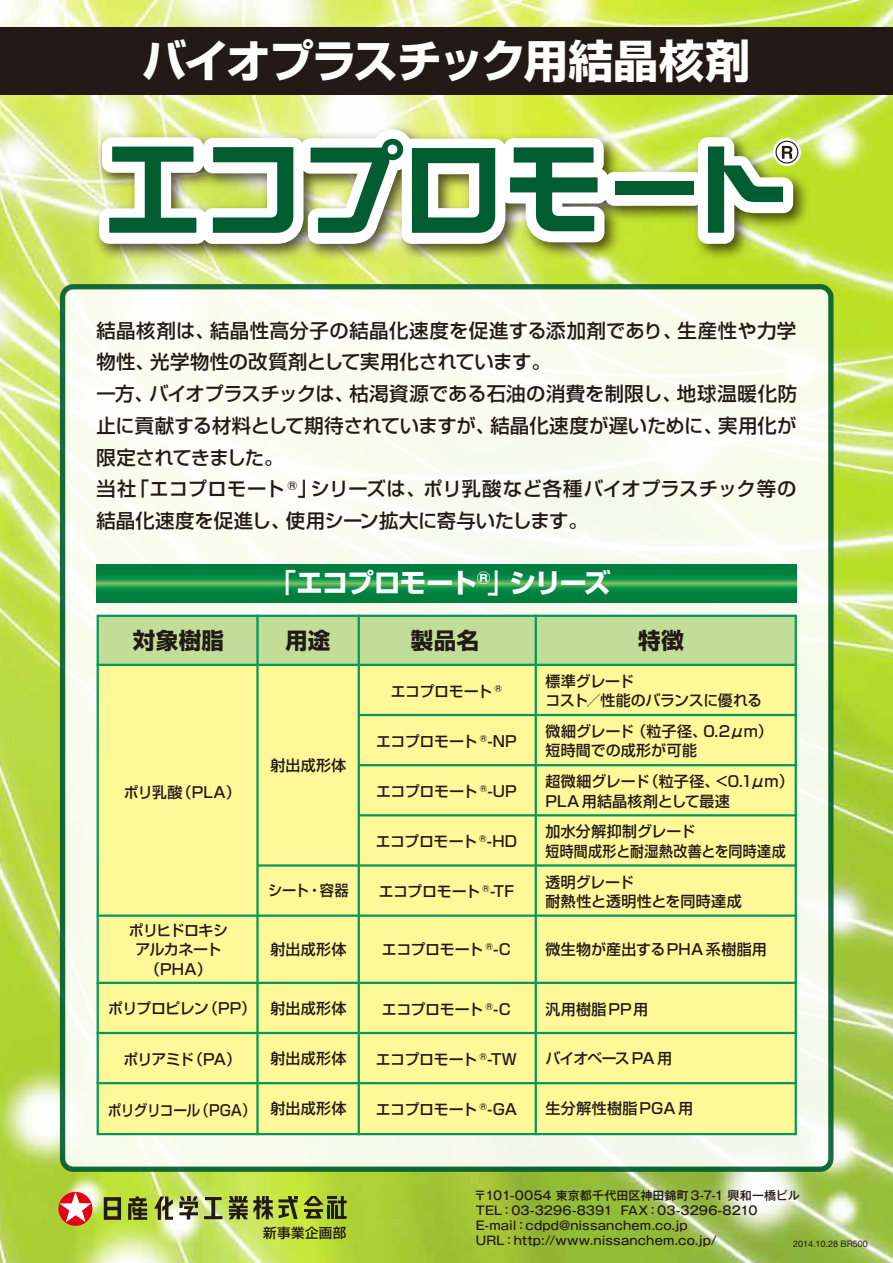
<style>
.page{position:relative;width:893px;height:1263px;background:#fff}
.page>*{position:absolute;margin:0;border:0;box-sizing:border-box;transform-origin:0 0}
.t1{font:700 45.15px "Shin Go Pr 6 N";letter-spacing:-.045em;color:#fff}
.t2{font:700 27px "Shin Go Pr 6 N";letter-spacing:-.06em;color:#fff}
.t3{font:700 22.5px "Shin Go Pr 6 N";letter-spacing:.015em;color:#231916}
.t4{font:500 19.35px/31.7px "Shin Go Pr 6 N";letter-spacing:.005em;color:#231916}
.t5{font:500 15px/19.5px "Shin Go Pr 6 N";letter-spacing:-.005em;color:#231916}
.t6{font:500 15px/19.5px "Shin Go Pr 6 N";letter-spacing:-.03em;color:#231916}
.t7{font:500 15px/19.5px "Shin Go Pr 6 N";letter-spacing:-.035em;color:#231916;text-align:center}
.t8{font:500 15px/19.5px "Shin Go Pr 6 N";letter-spacing:.02em;color:#231916}
.t9{font:500 15px "Shin Go Pr 6 N";letter-spacing:.015em;color:#231916}
.t10{font:500 15px "Shin Go Pr 6 N";letter-spacing:-.04em;color:#231916;scale:.92 1}
.t11{font:500 15px "Shin Go Pr 6 N";letter-spacing:-.055em;color:#231916}
.t12{font:500 15px "Shin Go Pr 6 N";letter-spacing:.03em;color:#231916}
.t13{font:500 15px "Shin Go Pr 6 N";letter-spacing:-.06em;color:#231916}
.t14{font:500 15px "Shin Go Pr 6 N";letter-spacing:.025em;color:#231916}
.t15{font:500 15px "Shin Go Pr 6 N";letter-spacing:-.005em;color:#231916;scale:.95 1}
.t16{font:500 13.5px "Shin Go Pr 6 N";letter-spacing:.03em;color:#231916}
.t17{font:500 12px/15px "Gothic MB101 Pr 6 N";letter-spacing:.01em;color:#231916}
.t18{font:9px "Helvetica Neue LT Std";color:#231916}
.s1{font-weight:500}
</style>
<div class="page">
<img style="left:0;top:0;width:893px;height:1263px">
<img style="left:89px;top:119px;width:725px;height:145px">
<img style="left:99px;top:129px;width:694px;height:115px">
<svg style="left:109px;top:147px;width:87px;height:86px"></svg>
<svg style="left:213px;top:147px;width:80px;height:86px"></svg>
<svg style="left:311px;top:139px;width:92px;height:94px"></svg>
<svg style="left:412px;top:148px;width:83px;height:85px"></svg>
<svg style="left:510px;top:147px;width:88px;height:84px"></svg>
<div style="left:615px;top:181px;width:78px;height:14px;background:#005c31"></div>
<svg style="left:773px;top:138px;width:28px;height:28px"></svg>
<svg style="left:708px;top:141px;width:90px;height:92px"></svg>
<div style="left:0;top:27px;width:893px;height:68px;background:#231916"></div>
<div style="left:63px;top:287px;width:768px;height:882px;background:linear-gradient(to right,#fafcf1,#f7faee);border-radius:11px"></div>
<div style="left:60px;top:284px;width:773px;height:888px;border:5px solid #005c31;border-radius:11px"></div>
<svg style="left:97px;top:564px;width:700px;height:39px;background:#0f8b45"></svg>
<svg style="left:97px;top:615px;width:700px;height:520px;background:#f4f397"></svg>
<hr style="left:256px;top:615px;width:3px;height:520px;background:#00995b">
<hr style="left:358px;top:615px;width:2px;height:520px;background:#00995b">
<hr style="left:535px;top:615px;width:2px;height:520px;background:#00995b">
<hr style="left:97px;top:1082px;width:700px;height:2px;background:#00995b">
<hr style="left:97px;top:1032px;width:700px;height:2px;background:#00995b">
<hr style="left:97px;top:982px;width:700px;height:2px;background:#00995b">
<hr style="left:97px;top:914px;width:700px;height:3px;background:#00995b">
<hr style="left:257px;top:864px;width:540px;height:3px;background:#00995b">
<hr style="left:359px;top:814px;width:438px;height:2px;background:#00995b">
<hr style="left:359px;top:764px;width:438px;height:2px;background:#00995b">
<hr style="left:359px;top:714px;width:438px;height:2px;background:#00995b">
<hr style="left:97px;top:664px;width:700px;height:2px;background:#00995b">
<svg style="left:58px;top:1192px;width:34px;height:34px"></svg>
<svg style="left:60px;top:1192px;width:31px;height:30px"></svg>
<svg style="left:104px;top:1197px;width:17px;height:23px"></svg>
<svg style="left:128px;top:1196px;width:19px;height:24px"></svg>
<svg style="left:154px;top:1196px;width:19px;height:24px"></svg>
<svg style="left:204px;top:1197px;width:18px;height:22px"></svg>
<svg style="left:179px;top:1196px;width:19px;height:23px"></svg>
<svg style="left:229px;top:1196px;width:118px;height:23px;background:#76822e"></svg>
<p class="t1" style="left:142px;top:25px;width:610px">バイオプラスチック用結晶核剤</p>
<p class="t4" style="left:97px;top:313px;width:702px">結晶核剤は、結晶性高分子の結晶化速度を促進する添加剤であり、生産性や力学物性、光学物性の改質剤として実用化されています。<br>一方、バイオプラスチックは、枯渇資源である石油の消費を制限し、地球温暖化防止に貢献する材料として期待されていますが、結晶化速度が遅いために、実用化が限定されてきました。<br>当社「エコプロモート <sup>®</sup>」シリーズは、ポリ乳酸など各種バイオプラスチック等の結晶化速度を促進し、使用シーン拡大に寄与いたします。</p>
<p class="t2" style="left:269px;top:562px;width:343px"><span class="s1">「</span>エコプロモート<sup>®</sup><span class="s1">」</span>シリーズ</p>
<p class="t3" style="left:133px;top:622px;width:93px">対象樹脂</p>
<p class="t3" style="left:285px;top:622px;width:47px">用途</p>
<p class="t3" style="left:411px;top:622px;width:70px">製品名</p>
<p class="t3" style="left:638px;top:622px;width:47px">特徴</p>
<p class="t5" style="left:124px;top:782px;width:119px">ポリ乳酸（PLA）</p>
<p class="t5" style="left:270px;top:755px;width:77px">射出成形体</p>
<p class="t7" style="left:129px;top:919px;width:101px">ポリヒドロキシアルカネート（PHA）</p>
<p class="t11" style="left:108px;top:996px;width:149px">ポリプロピレン（PP）</p>
<p class="t5" style="left:123px;top:1048px;width:119px">ポリアミド（PA）</p>
<p class="t10" style="left:108px;top:1098px;width:163px">ポリグリコール（PGA）</p>
<p class="t15" style="left:268px;top:878px;width:86px">シート・容器</p>
<p class="t5" style="left:270px;top:939px;width:77px">射出成形体</p>
<p class="t5" style="left:270px;top:997px;width:77px">射出成形体</p>
<p class="t5" style="left:270px;top:1048px;width:77px">射出成形体</p>
<p class="t5" style="left:270px;top:1098px;width:77px">射出成形体</p>
<p class="t7" style="left:391px;top:680px;width:113px">エコプロモート <sup>®</sup></p>
<p class="t6" style="left:376px;top:730px;width:142px">エコプロモート <sup>®</sup>-NP</p>
<p class="t6" style="left:376px;top:780px;width:142px">エコプロモート <sup>®</sup>-UP</p>
<p class="t6" style="left:376px;top:830px;width:143px">エコプロモート <sup>®</sup>-HD</p>
<p class="t6" style="left:379px;top:881px;width:137px">エコプロモート <sup>®</sup>-TF</p>
<p class="t7" style="left:382px;top:939px;width:130px">エコプロモート <sup>®</sup>-C</p>
<p class="t7" style="left:382px;top:999px;width:130px">エコプロモート <sup>®</sup>-C</p>
<p class="t6" style="left:376px;top:1049px;width:143px">エコプロモート <sup>®</sup>-TW</p>
<p class="t6" style="left:376px;top:1099px;width:143px">エコプロモート <sup>®</sup>-GA</p>
<p class="t6" style="left:545px;top:670px;width:218px">標準グレード<br>コスト／性能のバランスに優れる</p>
<p class="t5" style="left:545px;top:721px;width:229px">微細グレード （粒子径、0.2μm）短時間での成形が可能</p>
<p class="t5" style="left:545px;top:771px;width:250px">超微細グレード（粒子径、&lt;0.1μm）<br>PLA用結晶核剤として最速</p>
<p class="t8" style="left:545px;top:821px;width:242px">加水分解抑制グレード<br>短時間成形と耐湿熱改善とを同時達成</p>
<p class="t5" style="left:545px;top:871px;width:198px">透明グレード<br>耐熱性と透明性とを同時達成</p>
<p class="t9" style="left:545px;top:937px;width:223px">微生物が産出するPHA系樹脂用</p>
<p class="t14" style="left:545px;top:997px;width:104px">汎用樹脂PP用</p>
<p class="t13" style="left:545px;top:1046px;width:128px">バイオベース PA 用</p>
<p class="t12" style="left:545px;top:1096px;width:149px">生分解性樹脂PGA用</p>
<p class="t16" style="left:263px;top:1222px;width:85px">新事業企画部</p>
<p class="t17" style="left:474px;top:1187px;width:327px">〒101-0054 東京都千代田区神田錦町3-7-1 興和一橋ビルTEL：03-3296-8391 FAX：03-3296-8210<br>E-mail：cdpd@nissanchem.co.jp<br>URL：http://www.nissanchem.co.jp/</p>
<p class="t18" style="left:793px;top:1238px;width:76px">2014.10.28 BR500</p>
</div>
